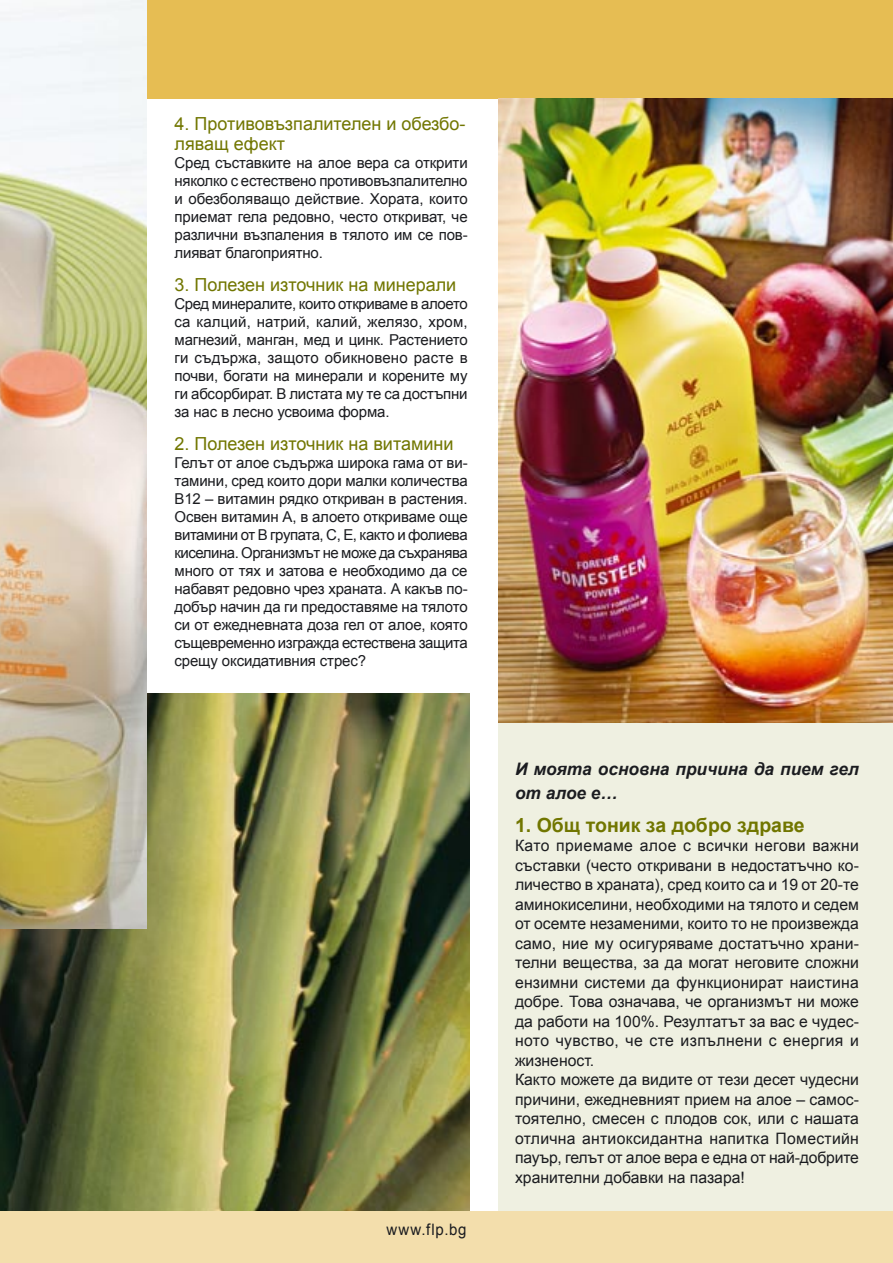
<style>
.page{position:relative;width:893px;height:1263px;background:#fff}
.page>*{position:absolute;margin:0;border:0;box-sizing:border-box;transform-origin:0 0}
.t1{font:700 19.5px "Arial";color:#717600}
.t2{font:18px/20.4px "Arial";color:#717600}
.t3{font:italic 700 17.25px/24px "Arial";color:#1b1c20}
.t4{font:15.75px/19.5px "Arial";color:#1b1c20}
.t5{font:15.75px "Arial";color:#1b1c20;scale:.95 1}
.t6{font:15px/18px "Arial";letter-spacing:-.01em;color:#1b1c20;text-align:justify}
</style>
<div class="page">
<img style="left:0;top:693px;width:469px;height:518px">
<div style="left:498px;top:721px;width:395px;height:499px;background:#eff0e1"></div>
<div style="left:0;top:0;width:893px;height:99px;background:#e6bd53"></div>
<div style="left:0;top:1211px;width:893px;height:52px;background:#f3deac"></div>
<img style="left:0;top:0;width:147px;height:929px">
<img style="left:498px;top:99px;width:395px;height:624px">
<p class="t2" style="left:175px;top:113px;width:293px">4. Противовъзпалителен и обезбо&shy;ляващ ефект</p>
<p class="t6" style="left:175px;top:154px;width:295px">Сред съставките на алое вера са открити няколко с естествено противовъзпалително и обезболяващо действие. Хората, които приемат гела редовно, често откриват, че различни възпаления в тялото им се пов&shy;лияват благоприятно.</p>
<p class="t2" style="left:175px;top:275px;width:283px">3. Полезен източник на минерали</p>
<p class="t6" style="left:175px;top:295px;width:295px">Сред минералите, които откриваме в алоето са калций, натрий, калий, желязо, хром, магнезий, манган, мед и цинк. Растението ги съдържа, защото обикновено расте в почви, богати на минерали и корените му ги абсорбират. В листата му те са достъпни за нас в лесно усвоима форма.</p>
<p class="t2" style="left:175px;top:434px;width:280px">2. Полезен източник на витамини</p>
<p class="t6" style="left:175px;top:454px;width:295px">Гелът от алое съдържа широка гама от ви&shy;тамини, сред които дори малки количества В12 – витамин рядко откриван в растения.<br>Освен витамин А, в алоето откриваме още витамини от В групата, С, Е, както и фолиева киселина. Организмът не може да съхранява много от тях и затова е необходимо да се набавят редовно чрез храната. А какъв по&shy;добър начин да ги предоставяме на тялото си от ежедневната доза гел от алое, която същевременно изгражда естествена защита срещу оксидативния стрес?</p>
<p class="t5" style="left:386px;top:1219px;width:86px">www.flp.bg</p>
<p class="t3" style="left:515px;top:757px;width:345px">И моята основна причина да пием гел от алое е…</p>
<h1 class="t1" style="left:515px;top:812px;width:291px">1. Общ тоник за добро здраве</h1>
<p class="t4" style="left:515px;top:836px;width:345px">Като приемаме алое с всички негови важни съставки (често откривани в недостатъчно ко&shy;личество в храната), сред които са и 19 от 20-те аминокиселини, необходими на тялото и седем от осемте незаменими, които то не произвежда само, ние му осигуряваме достатъчно храни&shy;телни вещества, за да могат неговите сложни ензимни системи да функционират наистина добре. Това означава, че организмът ни може да работи на 100%. Резултатът за вас е чудес&shy;ното чувство, че сте изпълнени с енергия и жизненост.<br>Както можете да видите от тези десет чудесни причини, ежедневният прием на алое – самос&shy;тоятелно, смесен с плодов сок, или с нашата отлична антиоксидантна напитка Поместийн пауър, гелът от алое вера е една от най-добрите хранителни добавки на пазара!</p>
</div>
